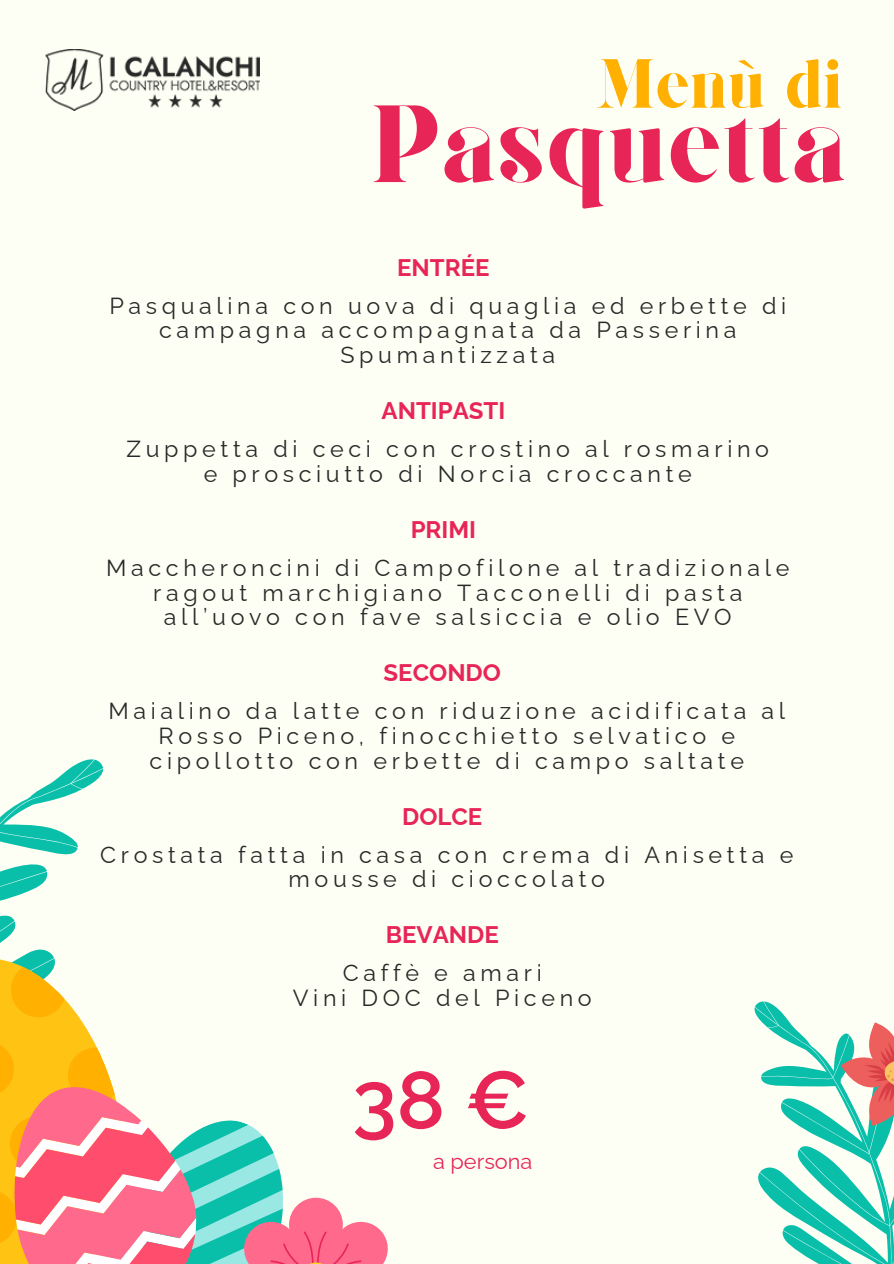
<style>
.page{position:relative;width:894px;height:1264px;background:#fff}
.page>*{position:absolute;margin:0;border:0;box-sizing:border-box;transform-origin:0 0}
.t1{font:109.5px "Giaza";color:#e72557}
.t2{font:600 80.85px "Raleway";color:#e72557}
.t3{font:69.3px "Giaza";color:#ffb000}
.t4{font:700 24px "Raleway";color:#e72557}
.t5{font:23.25px/24.8px "Raleway";letter-spacing:.2em;color:#292929;text-align:center}
.t6{font:21.75px "Raleway";color:#e72557}
</style>
<div class="page">
<div style="left:0;top:0;width:893px;height:1263px;background:#fefff4"></div>
<svg style="left:0;top:759px;width:388px;height:504px"></svg>
<svg style="left:754px;top:1001px;width:139px;height:262px"></svg>
<img style="left:46px;top:49px;width:214px;height:61px">
<p class="t3" style="left:595px;top:56px;width:249px">Menù di</p>
<h3 class="t1" style="left:370px;top:100px;width:477px">Pasquetta</h3>
<p class="t4" style="left:397px;top:253px;width:94px">ENTRÉE</p>
<h1 class="t5" style="left:109px;top:293px;width:678px">Pasqualina con uova di quaglia ed erbette di campagna accompagnata da Passerina<br>Spumantizzata</h1>
<p class="t4" style="left:381px;top:396px;width:125px">ANTIPASTI</p>
<p class="t5" style="left:126px;top:436px;width:644px">Zuppetta di ceci con crostino al rosmarino</p>
<p class="t5" style="left:203px;top:461px;width:489px">e prosciutto di Norcia croccante</p>
<p class="t4" style="left:410px;top:515px;width:67px">PRIMI</p>
<p class="t5" style="left:106px;top:555px;width:684px">Maccheroncini di Campofilone al tradizionale ragout marchigiano Tacconelli di pasta all’uovo con fave salsiccia e olio EVO</p>
<p class="t4" style="left:383px;top:658px;width:119px">SECONDO</p>
<p class="t5" style="left:108px;top:698px;width:678px">Maialino da latte con riduzione acidificata al<br>Rosso Piceno, finocchietto selvatico e cipollotto con erbette di campo saltate</p>
<p class="t4" style="left:402px;top:802px;width:82px">DOLCE</p>
<p class="t5" style="left:100px;top:842px;width:694px">Crostata fatta in casa con crema di Anisetta e mousse di cioccolato</p>
<p class="t4" style="left:385px;top:920px;width:114px">BEVANDE</p>
<p class="t5" style="left:343px;top:960px;width:200px">Caffè e amari</p>
<p class="t5" style="left:293px;top:985px;width:300px">Vini DOC del Piceno</p>
<p class="t2" style="left:352px;top:1052px;width:179px">38 €</p>
<p class="t6" style="left:433px;top:1148px;width:101px">a persona</p>
</div>
